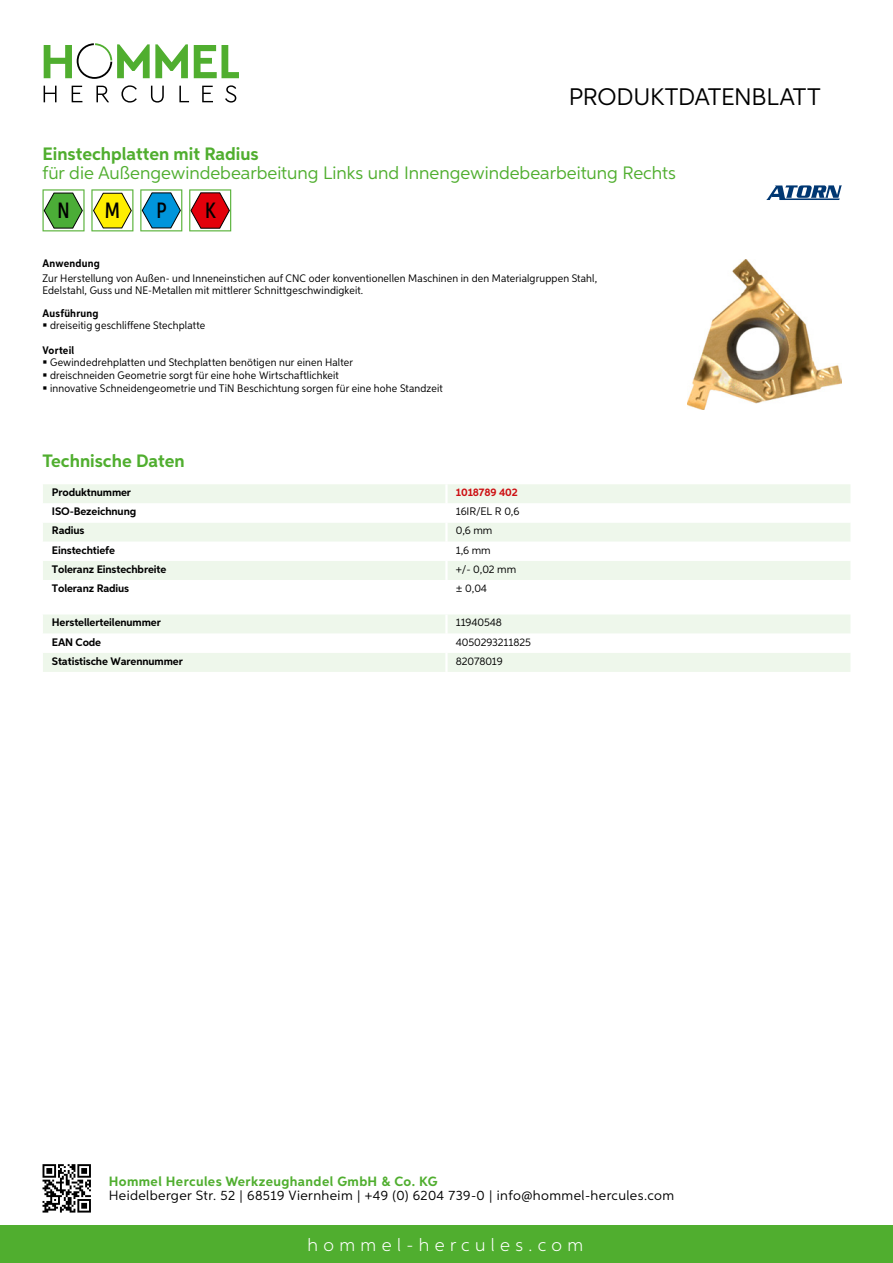
<style>
.page{position:relative;width:893px;height:1263px;background:#fff}
.page>*{position:absolute;margin:0;border:0;box-sizing:border-box;transform-origin:0 0}
.t1{font:24px "Aspira";letter-spacing:-.01em;color:#000}
.t2{font:500 22.2px "Aspira XX Nar";color:#000}
.t3{font:18px "Aspira";color:#50ae2f}
.t4{font:700 18px "Aspira";color:#50ae2f}
.t5{font:300 18px "Aspira";letter-spacing:.3em;color:#fff}
.t6{font:13.5px "Aspira";letter-spacing:.03em;color:#000}
.t7{font:700 13.5px "Aspira";letter-spacing:.03em;color:#50ae2f}
.t8{font:10.95px/12.8px "Aspira Nar";letter-spacing:.015em;color:#000}
.t9{font:700 10.95px "Aspira";letter-spacing:-.01em;color:#000}
.t10{font:10.95px "Aspira";letter-spacing:-.01em;color:#000}
.t11{font:700 10.95px "Aspira Nar";letter-spacing:.02em;color:#000}
.t12{font:700 10.95px "Aspira";letter-spacing:-.01em;color:#cd1013}
</style>
<div class="page">
<div style="left:0;top:1226px;width:893px;height:37px;background:#50ae2f"></div>
<svg style="left:43px;top:1164px;width:48px;height:48px"></svg>
<svg style="left:194px;top:45px;width:45px;height:33px"></svg>
<svg style="left:44px;top:43px;width:144px;height:36px"></svg>
<svg style="left:44px;top:86px;width:13px;height:16px"></svg>
<svg style="left:72px;top:86px;width:10px;height:16px"></svg>
<svg style="left:96px;top:86px;width:13px;height:16px"></svg>
<svg style="left:121px;top:85px;width:16px;height:18px"></svg>
<svg style="left:151px;top:86px;width:13px;height:17px"></svg>
<svg style="left:179px;top:86px;width:10px;height:16px"></svg>
<svg style="left:202px;top:86px;width:11px;height:16px"></svg>
<svg style="left:225px;top:85px;width:11px;height:18px"></svg>
<div style="left:43px;top:484px;width:807px;height:19px;background:#eef7eb"></div>
<svg style="left:43px;top:523px;width:807px;height:57px;fill:#eef7eb"></svg>
<hr style="left:445px;top:484px;width:3px;height:19px;background:#fff">
<hr style="left:445px;top:523px;width:3px;height:19px;background:#fff">
<hr style="left:445px;top:542px;width:3px;height:19px;background:#fff">
<hr style="left:445px;top:561px;width:3px;height:19px;background:#fff">
<svg style="left:43px;top:615px;width:807px;height:57px"></svg>
<hr style="left:445px;top:653px;width:3px;height:19px;background:#fff">
<svg style="left:43px;top:189px;width:42px;height:42px"></svg>
<svg style="left:91px;top:189px;width:42px;height:42px"></svg>
<svg style="left:140px;top:189px;width:42px;height:42px"></svg>
<svg style="left:189px;top:189px;width:42px;height:42px"></svg>
<img style="left:687px;top:259px;width:155px;height:150px">
<svg style="left:766px;top:185px;width:76px;height:15px"></svg>
<h1 class="t1" style="left:569px;top:82px;width:253px">Produktdatenblatt</h1>
<h3 class="t4" style="left:43px;top:142px;width:218px">Einstechplatten mit Radius</h3>
<h3 class="t3" style="left:43px;top:162px;width:635px">für die Außengewindebearbeitung Links und Innengewindebearbeitung Rechts</h3>
<h2 class="t2" style="left:57px;top:197px;width:14px">N</h2>
<h2 class="t2" style="left:105px;top:197px;width:17px">M</h2>
<h2 class="t2" style="left:156px;top:197px;width:12px">P</h2>
<h2 class="t2" style="left:205px;top:197px;width:12px">K</h2>
<p class="t11" style="left:43px;top:257px;width:59px">Anwendung</p>
<p class="t8" style="left:43px;top:273px;width:556px;line-height:12px">Zur Herstellung von Außen- und Inneneinstichen auf CNC oder konventionellen Maschinen in den Materialgruppen Stahl,<br>Edelstahl, Guss und NE-Metallen mit mittlerer Schnittgeschwindigkeit.</p>
<p class="t11" style="left:43px;top:306px;width:58px">Ausführung</p>
<p class="t8" style="left:50px;top:319px;width:157px">dreiseitig geschliffene Stechplatte</p>
<p class="t11" style="left:43px;top:343px;width:33px">Vorteil</p>
<p class="t8" style="left:50px;top:356px;width:394px">Gewindedrehplatten und Stechplatten benötigen nur einen Halter<br>dreischneiden Geometrie sorgt für eine hohe Wirtschaftlichkeit<br>innovative Schneidengeometrie und TiN Beschichtung sorgen für eine hohe Standzeit</p>
<h3 class="t4" style="left:43px;top:450px;width:144px">Technische Daten</h3>
<p class="t9" style="left:52px;top:486px;width:81px">Produktnummer</p>
<p class="t12" style="left:456px;top:486px;width:63px">1018789 402</p>
<p class="t9" style="left:52px;top:505px;width:86px">ISO-Bezeichnung</p>
<p class="t10" style="left:456px;top:505px;width:65px">16IR/EL R 0,6</p>
<p class="t9" style="left:52px;top:524px;width:34px">Radius</p>
<p class="t10" style="left:456px;top:524px;width:38px">0,6 mm</p>
<p class="t9" style="left:52px;top:543px;width:65px">Einstechtiefe</p>
<p class="t10" style="left:456px;top:543px;width:36px">1,6 mm</p>
<p class="t9" style="left:52px;top:562px;width:116px">Toleranz Einstechbreite</p>
<p class="t10" style="left:456px;top:562px;width:62px">+/- 0,02 mm</p>
<p class="t9" style="left:52px;top:581px;width:79px">Toleranz Radius</p>
<p class="t10" style="left:456px;top:581px;width:33px">± 0,04</p>
<p class="t9" style="left:52px;top:616px;width:111px">Herstellerteilenummer</p>
<p class="t10" style="left:456px;top:616px;width:48px">11940548</p>
<p class="t9" style="left:52px;top:635px;width:51px">EAN Code</p>
<p class="t10" style="left:456px;top:635px;width:76px">4050293211825</p>
<p class="t9" style="left:52px;top:654px;width:132px">Statistische Warennummer</p>
<p class="t10" style="left:456px;top:654px;width:48px">82078019</p>
<p class="t7" style="left:109px;top:1172px;width:330px">Hommel Hercules Werkzeughandel GmbH &amp; Co. KG</p>
<p class="t6" style="left:109px;top:1187px;width:567px">Heidelberger Str. 52 | 68519 Viernheim | +49 (0) 6204 739-0 | info@hommel-hercules.com</p>
<h3 class="t5" style="left:307px;top:1234px;width:277px">hommel-hercules.com</h3>
</div>
